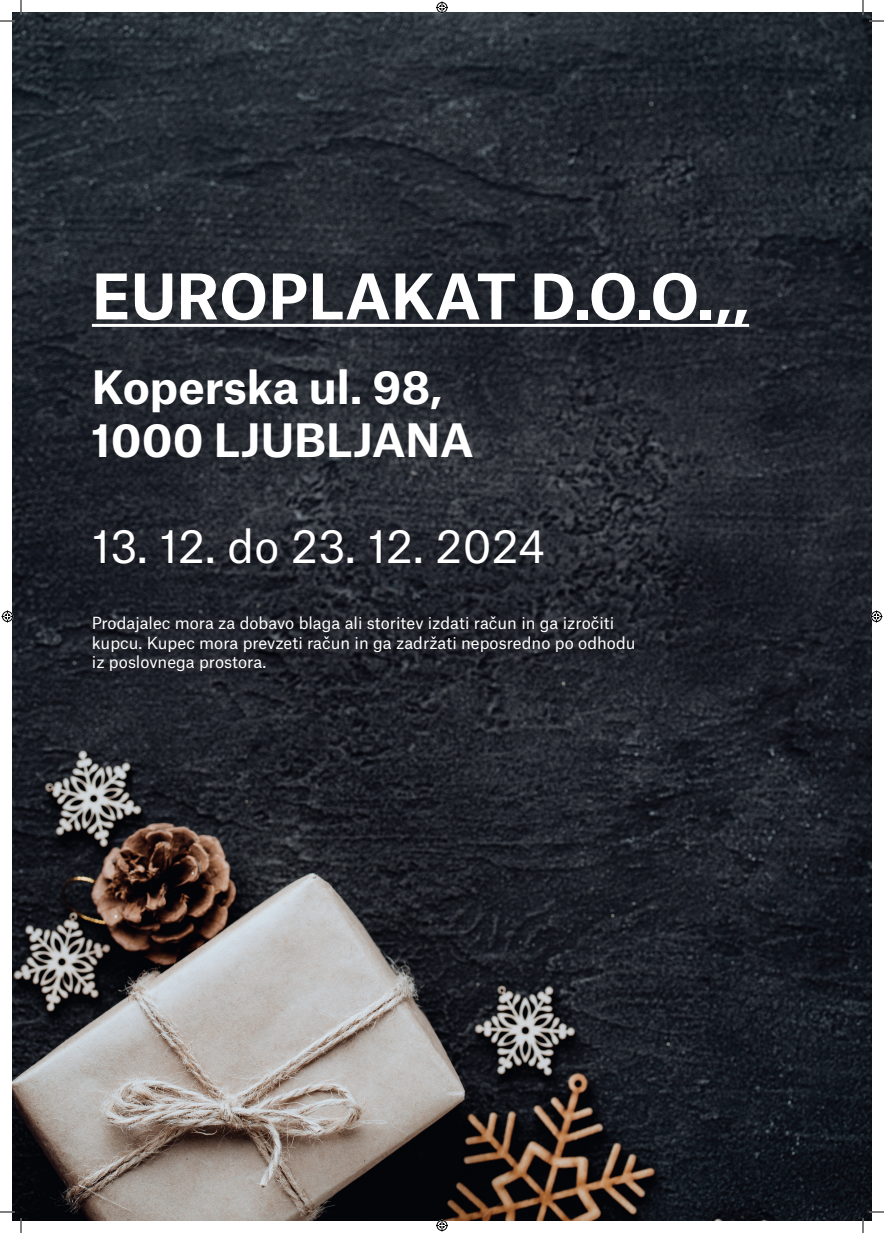
<style>
.page{position:relative;width:884px;height:1233px;background:#fff}
.page>*{position:absolute;margin:0;border:0;box-sizing:border-box;transform-origin:0 0}
.t1{font:700 60px "Atlas Grotesk";color:#fff}
.t2{font:700 44px/52.8px "Atlas Grotesk";color:#fff}
.t3{font:44px "Atlas Grotesk";color:#fff}
.t4{font:16px/19.2px "Atlas Grotesk";color:#fff}
</style>
<div class="page">
<img style="left:12px;top:12px;width:859px;height:1208px">
<hr style="left:92px;top:324px;width:657px;height:3px;background:#fff">
<svg style="left:0;top:1211px;width:15px;height:1px"></svg>
<svg style="left:869px;top:1211px;width:15px;height:1px"></svg>
<svg style="left:0;top:0;width:22px;height:22px"></svg>
<svg style="left:20px;top:1218px;width:2px;height:15px"></svg>
<svg style="left:862px;top:0;width:22px;height:22px"></svg>
<svg style="left:862px;top:1218px;width:2px;height:15px"></svg>
<svg style="left:436px;top:1px;width:12px;height:12px"></svg>
<svg style="left:436px;top:1219px;width:12px;height:12px"></svg>
<svg style="left:2px;top:610px;width:12px;height:12px"></svg>
<svg style="left:870px;top:610px;width:12px;height:12px"></svg>
<h1 class="t1" style="left:92px;top:247px;width:659px">EUROPLAKAT D.O.O.,,</h1>
<h2 class="t2" style="left:92px;top:357px;width:383px">Koperska ul. 98,<br>1000 LJUBLJANA</h2>
<h2 class="t3" style="left:92px;top:510px;width:455px">13. 12. do 23. 12. 2024</h2>
<p class="t4" style="left:92px;top:612px;width:545px">Prodajalec mora za dobavo blaga ali storitev izdati račun in ga izročiti kupcu. Kupec mora prevzeti račun in ga zadržati neposredno po odhodu iz poslovnega prostora.</p>
</div>
